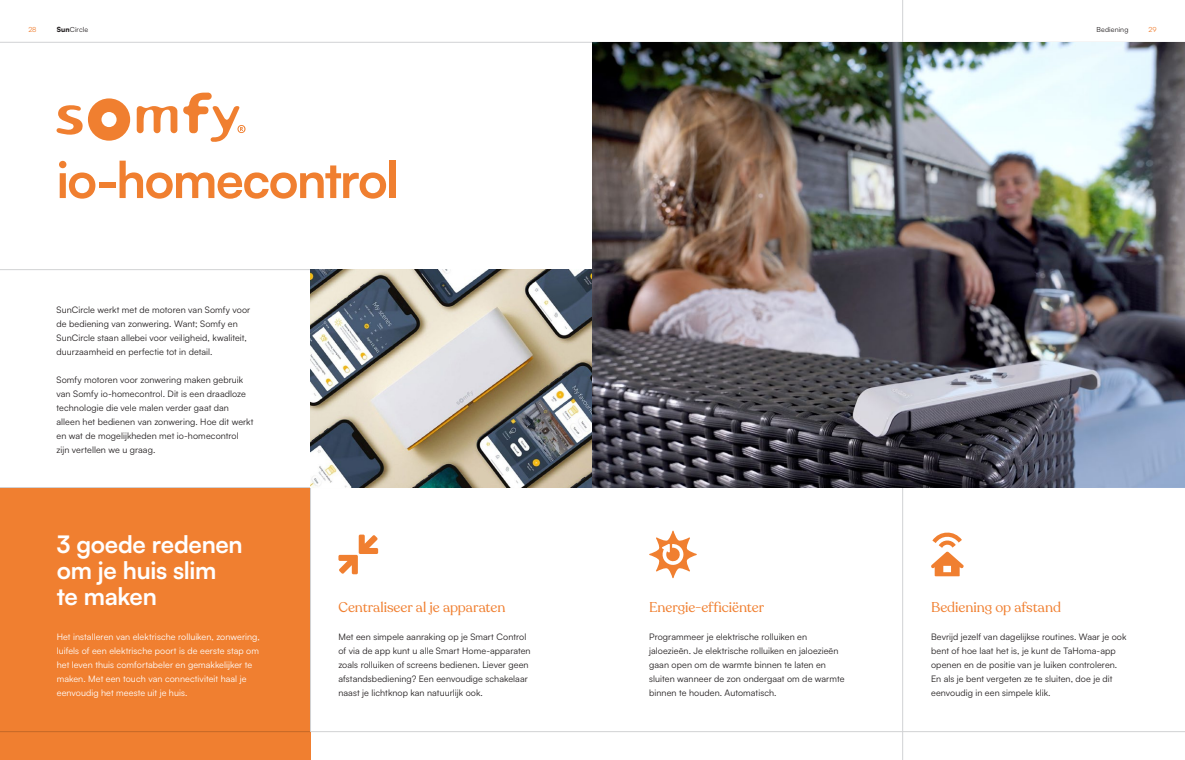
<style>
.page{position:relative;width:1185px;height:760px;background:#fff}
.page>*{position:absolute;margin:0;border:0;box-sizing:border-box;transform-origin:0 0}
.t1{font:700 50.3px "Satoshi";letter-spacing:-.03em;color:#f07f30}
.Kop{font:700 24px/26px "Satoshi";letter-spacing:-.015em;color:#fff}
.t2{font:14px "Recoleta";letter-spacing:-.005em;color:#f07f30}
.t3{font:9px/14px "Satoshi";letter-spacing:.005em;color:#231f20}
.t4{font:9px/14px "Satoshi";letter-spacing:.01em;color:#fff}
.t5{font:7px "Satoshi";letter-spacing:.015em;color:#231f20}
.t6{font:7px "Satoshi";color:#f07f30}
.s1{font-weight:900}
</style>
<div class="page">
<div style="left:0;top:488px;width:310px;height:272px;background:#f07f30"></div>
<hr style="left:0;top:42px;width:1185px;height:1px;background:#d1d2d4">
<hr style="left:0;top:731px;width:1185px;height:1px;background:#d1d2d4">
<hr style="left:310px;top:269px;width:1px;height:463px;background:#d1d2d4">
<svg style="left:931px;top:532px;width:33px;height:44px"></svg>
<svg style="left:338px;top:534px;width:40px;height:40px"></svg>
<svg style="left:649px;top:530px;width:48px;height:48px"></svg>
<svg style="left:56px;top:93px;width:189px;height:49px"></svg>
<hr style="left:902px;top:0;width:1px;height:760px;background:#d1d2d4">
<hr style="left:0;top:269px;width:1185px;height:1px;background:#d1d2d4">
<hr style="left:0;top:487px;width:1185px;height:1px;background:#d1d2d4">
<img style="left:310px;top:269px;width:282px;height:219px">
<img style="left:592px;top:43px;width:593px;height:445px">
<p class="t6" style="left:28px;top:25px;width:10px">28</p>
<p class="t5" style="left:57px;top:25px;width:33px"><span class="s1">Sun</span>Circle</p>
<p class="t5" style="left:1096px;top:25px;width:33px">Bediening</p>
<p class="t6" style="left:1148px;top:25px;width:10px">29</p>
<p class="t1" style="left:57px;top:143px;width:344px">io-homecontrol</p>
<p class="t3" style="left:57px;top:302px;width:195px">SunCircle werkt met de motoren van Somfy voor de bediening van zonwering. Want; Somfy en SunCircle staan allebei voor veiligheid, kwaliteit, duurzaamheid en perfectie tot in detail.</p>
<p class="t3" style="left:57px;top:372px;width:199px">Somfy motoren voor zonwering maken gebruik van Somfy io-homecontrol. Dit is een draadloze technologie die vele malen verder gaat dan alleen het bedienen van zonwering. Hoe dit werkt en wat de mogelijkheden met io-homecontrol zijn vertellen we u graag.</p>
<p class="Kop" style="left:57px;top:529px;width:187px">3 goede redenen om je huis slim te maken</p>
<p class="t4" style="left:57px;top:629px;width:205px">Het installeren van elektrische rolluiken, zonwering, luifels of een elektrische poort is de eerste stap om het leven thuis comfortabeler en gemakkelijker te maken. Met een touch van connectiviteit haal je eenvoudig het meeste uit je huis.</p>
<p class="t2" style="left:338px;top:598px;width:168px">Centraliseer al je apparaten</p>
<p class="t3" style="left:338px;top:629px;width:194px">Met een simpele aanraking op je Smart Control of via de app kunt u alle Smart Home-apparaten zoals rolluiken of screens bedienen. Liever geen afstandsbediening? Een eenvoudige schakelaar naast je lichtknop kan natuurlijk ook.</p>
<p class="t2" style="left:649px;top:598px;width:116px">Energie-efficiënter</p>
<p class="t3" style="left:649px;top:629px;width:197px">Programmeer je elektrische rolluiken en jaloezieën. Je elektrische rolluiken en jaloezieën gaan open om de warmte binnen te laten en sluiten wanneer de zon ondergaat om de warmte binnen te houden. Automatisch.</p>
<p class="t2" style="left:931px;top:598px;width:131px">Bediening op afstand</p>
<p class="t3" style="left:931px;top:629px;width:197px">Bevrijd jezelf van dagelijkse routines. Waar je ook bent of hoe laat het is, je kunt de TaHoma-app openen en de positie van je luiken controleren.<br>En als je bent vergeten ze te sluiten, doe je dit eenvoudig in een simpele klik.</p>
</div>
